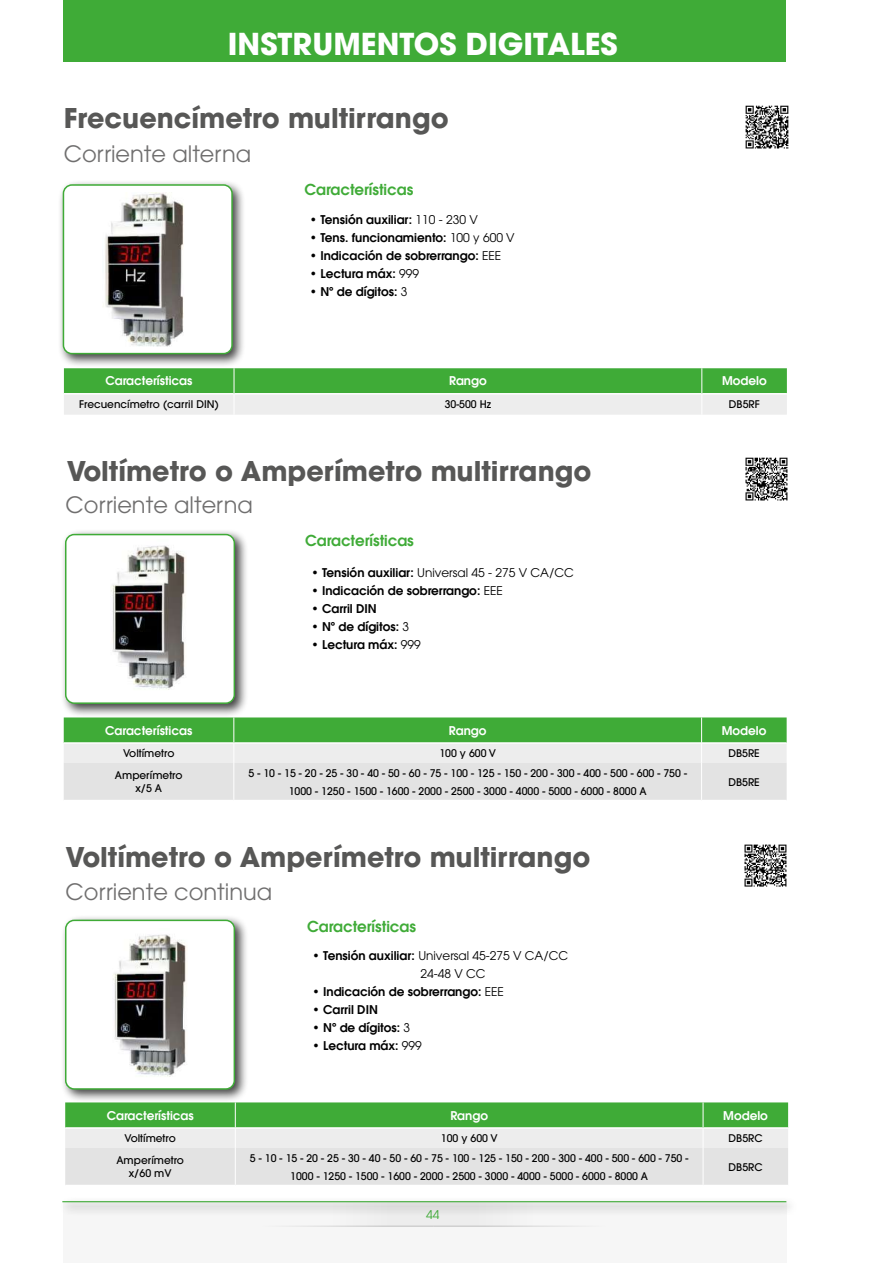
<style>
.page{position:relative;width:893px;height:1263px;background:#fff}
.page>*{position:absolute;margin:0;border:0;box-sizing:border-box;transform-origin:0 0}
.t1{font:700 30px "ITC Avant Garde Std";color:#fff}
.t2{font:700 27px "ITC Avant Garde Std";color:#575756}
.t3{font:22.5px "ITC Avant Garde Std";color:#706f6f}
.t4{font:600 15px "ITC Avant Garde Std";color:#3fab37}
.t5{font:600 12px "ITC Avant Garde Std";color:#000}
.t6{font:12px/18px "ITC Avant Garde Std";color:#000}
.t7{font:600 12px "ITC Avant Garde Std";color:#fff}
.t8{font:12px "ITC Avant Garde Std";color:#3fab37}
.t9{font:500 10.5px/12.6px "ITC Avant Garde Std";color:#000;text-align:center}
.s1{font-weight:400}
.s2{font-weight:600}
</style>
<div class="page">
<div style="left:63px;top:0;width:723px;height:61px;background:#3fab37"></div>
<div style="left:63px;top:1202px;width:723px;height:61px;background:#f6f6f6"></div>
<div style="left:433px;top:1202px;width:100px;height:25px;background:#ededed"></div>
<div style="left:333px;top:1202px;width:100px;height:25px;background:#ededed"></div>
<hr style="left:433px;top:1225px;width:187px;height:2px;background:#c6c6c6">
<hr style="left:247px;top:1225px;width:186px;height:2px;background:#c6c6c6">
<div style="left:59px;top:1196px;width:739px;height:19px;background:#000;opacity:.75"></div>
<hr style="left:62px;top:1201px;width:724px;height:1px;background:#3fab37">
<div style="left:60px;top:529px;width:189px;height:188px;background:#000;opacity:.75"></div>
<div style="left:66px;top:535px;width:168px;height:168px;background:#fff;border-radius:9px"></div>
<div style="left:65px;top:534px;width:170px;height:170px;border:2px solid #3fab37;border-radius:9px"></div>
<svg style="left:64px;top:717px;width:723px;height:83px;background:#b5d5b2"></svg>
<hr style="left:233px;top:763px;width:1px;height:37px;background:#fff">
<hr style="left:701px;top:763px;width:1px;height:37px;background:#fff">
<img style="left:111px;top:545px;width:75px;height:145px">
<img style="left:745px;top:457px;width:43px;height:44px">
<div style="left:60px;top:914px;width:189px;height:189px;background:#000;opacity:.75"></div>
<div style="left:66px;top:920px;width:168px;height:169px;background:#fff;border-radius:9px"></div>
<div style="left:65px;top:920px;width:170px;height:170px;border:2px solid #3fab37;border-radius:9px"></div>
<svg style="left:65px;top:1102px;width:723px;height:83px;background:#b5d5b2"></svg>
<hr style="left:235px;top:1148px;width:1px;height:37px;background:#fff">
<hr style="left:703px;top:1148px;width:1px;height:37px;background:#fff">
<img style="left:113px;top:934px;width:74px;height:143px">
<img style="left:744px;top:844px;width:43px;height:43px">
<div style="left:58px;top:179px;width:188px;height:189px;background:#000;opacity:.75"></div>
<div style="left:63px;top:185px;width:169px;height:169px;background:#fff;border-radius:9px"></div>
<div style="left:63px;top:184px;width:170px;height:170px;border:2px solid #3fab37;border-radius:9px"></div>
<svg style="left:64px;top:368px;width:723px;height:47px;background:#92cb8e"></svg>
<img style="left:105px;top:192px;width:79px;height:155px">
<img style="left:745px;top:105px;width:44px;height:44px">
<h1 class="t1" style="left:228px;top:24px;width:391px">INSTRUMENTOS DIGITALES</h1>
<h2 class="t2" style="left:64px;top:100px;width:386px">Frecuencímetro multirrango</h2>
<h3 class="t3" style="left:64px;top:140px;width:189px">Corriente alterna</h3>
<h3 class="t4" style="left:304px;top:180px;width:110px">Características</h3>
<p class="t5" style="left:310px;top:212px;width:170px">• Tensión auxiliar: <span class="s1">110 - 230 V</span></p>
<p class="t5" style="left:310px;top:230px;width:206px">• Tens. funcionamiento: <span class="s1">100 y 600 V</span></p>
<p class="t5" style="left:310px;top:248px;width:193px">• Indicación de sobrerrango: <span class="s1">EEE</span></p>
<p class="t5" style="left:310px;top:266px;width:111px">• Lectura máx: <span class="s1">999</span></p>
<p class="t5" style="left:310px;top:284px;width:99px">• Nº de dígitos: <span class="s1">3</span></p>
<p class="t7" style="left:105px;top:373px;width:89px">Características</p>
<p class="t7" style="left:449px;top:373px;width:39px">Rango</p>
<p class="t7" style="left:722px;top:373px;width:46px">Modelo</p>
<p class="t9" style="left:79px;top:398px;width:141px">Frecuencímetro (carril DIN)</p>
<p class="t9" style="left:445px;top:398px;width:48px">30-500 Hz</p>
<p class="t9" style="left:729px;top:398px;width:32px">DB5RF</p>
<h2 class="t2" style="left:67px;top:453px;width:526px">Voltímetro o Amperímetro multirrango</h2>
<h3 class="t3" style="left:66px;top:491px;width:189px">Corriente alterna</h3>
<h3 class="t4" style="left:305px;top:531px;width:110px">Características</h3>
<p class="t6" style="left:311px;top:563px;width:264px"><span class="s2">• Tensión auxiliar:</span> Universal 45 - 275 V CA/CC</p>
<p class="t5" style="left:311px;top:582px;width:193px">• Indicación de sobrerrango: <span class="s1">EEE</span></p>
<p class="t5" style="left:311px;top:600px;width:67px">• Carril DIN</p>
<p class="t5" style="left:311px;top:618px;width:99px">• Nº de dígitos: <span class="s1">3</span></p>
<p class="t5" style="left:311px;top:636px;width:111px">• Lectura máx: <span class="s1">999</span></p>
<p class="t7" style="left:105px;top:722px;width:89px">Características</p>
<p class="t7" style="left:449px;top:722px;width:39px">Rango</p>
<p class="t7" style="left:722px;top:722px;width:46px">Modelo</p>
<p class="t9" style="left:123px;top:746px;width:53px">Voltímetro</p>
<p class="t9" style="left:439px;top:746px;width:58px">100 y 600 V</p>
<p class="t9" style="left:728px;top:746px;width:33px">DB5RE</p>
<p class="t9" style="left:115px;top:769px;width:69px">Amperímetro x/5 A</p>
<p class="t9" style="left:248px;top:764px;width:440px;line-height:18px">5 - 10 - 15 - 20 - 25 - 30 - 40 - 50 - 60 - 75 - 100 - 125 - 150 - 200 - 300 - 400 - 500 - 600 - 750 -<br>1000 - 1250 - 1500 - 1600 - 2000 - 2500 - 3000 - 4000 - 5000 - 6000 - 8000 A</p>
<p class="t9" style="left:728px;top:775px;width:33px">DB5RE</p>
<h2 class="t2" style="left:66px;top:839px;width:526px">Voltímetro o Amperímetro multirrango</h2>
<h3 class="t3" style="left:66px;top:877px;width:208px">Corriente continua</h3>
<h3 class="t4" style="left:307px;top:916px;width:110px">Características</h3>
<p class="t6" style="left:421px;top:947px;width:149px;text-indent:-108px"><span class="s2">• Tensión auxiliar:</span> Universal 45-275 V CA/CC<br>24-48 V CC</p>
<p class="t5" style="left:313px;top:984px;width:193px">• Indicación de sobrerrango: <span class="s1">EEE</span></p>
<p class="t5" style="left:313px;top:1002px;width:67px">• Carril DIN</p>
<p class="t5" style="left:313px;top:1020px;width:99px">• Nº de dígitos: <span class="s1">3</span></p>
<p class="t5" style="left:313px;top:1038px;width:111px">• Lectura máx: <span class="s1">999</span></p>
<p class="t7" style="left:107px;top:1107px;width:89px">Características</p>
<p class="t7" style="left:450px;top:1107px;width:39px">Rango</p>
<p class="t7" style="left:723px;top:1107px;width:46px">Modelo</p>
<p class="t9" style="left:125px;top:1131px;width:53px">Voltímetro</p>
<p class="t9" style="left:441px;top:1131px;width:58px">100 y 600 V</p>
<p class="t9" style="left:729px;top:1131px;width:36px">DB5RC</p>
<p class="t9" style="left:116px;top:1154px;width:69px">Amperímetro x/60 mV</p>
<p class="t9" style="left:250px;top:1148px;width:440px;line-height:18px">5 - 10 - 15 - 20 - 25 - 30 - 40 - 50 - 60 - 75 - 100 - 125 - 150 - 200 - 300 - 400 - 500 - 600 - 750 -<br>1000 - 1250 - 1500 - 1600 - 2000 - 2500 - 3000 - 4000 - 5000 - 6000 - 8000 A</p>
<p class="t9" style="left:729px;top:1160px;width:36px">DB5RC</p>
<p class="t8" style="left:426px;top:1207px;width:15px">44</p>
</div>
